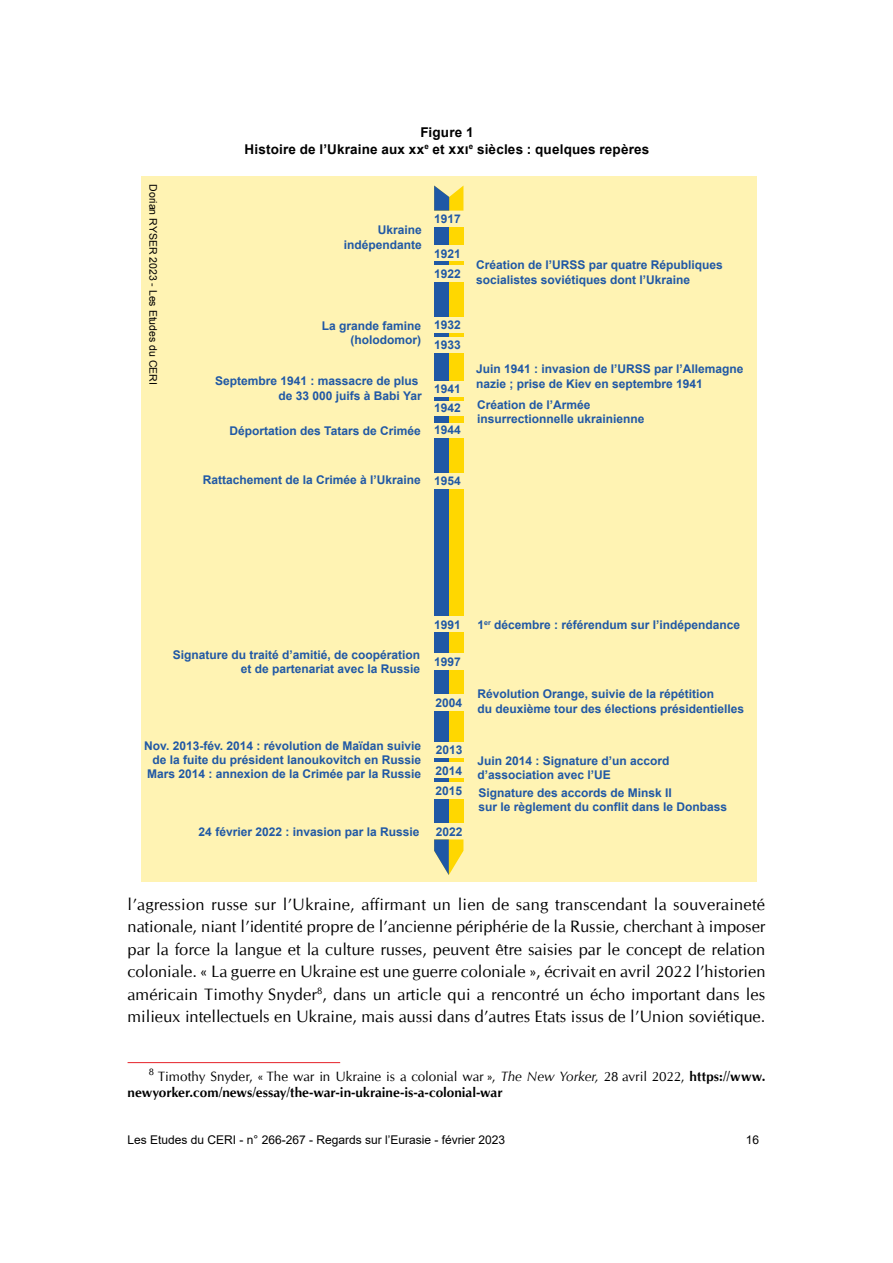
<style>
.page{position:relative;width:893px;height:1263px;background:#fff}
.page>*{position:absolute;margin:0;border:0;box-sizing:border-box;transform-origin:0 0}
.t1{font:16.5px/22.5px "CG Omega";color:#000;text-align:justify}
.t2{font:700 13.5px/16.2px "CG Omega";color:#000}
.t3{font:700 13.5px/16.2px "Arial";letter-spacing:.01em;color:#000;text-align:center}
.t4{font:700 12px/14.4px "Arial";color:#2058a5}
.t5{font:12px "Arial";color:#000}
.t6{font:10.5px "Arial";color:#000}
.s1{font-weight:400}
.s2{font-weight:400;font-style:italic}
</style>
<div class="page">
<hr style="left:128px;top:1062px;width:212px;height:1px;background:#e52329">
<div style="left:141px;top:176px;width:616px;height:705px;background:#fff3b3"></div>
<div style="left:434px;top:228px;width:29px;height:17px;background:#ffd700"></div>
<hr style="left:434px;top:262px;width:29px;height:3px;background:#ffd700">
<div style="left:434px;top:282px;width:29px;height:34px;background:#ffd700"></div>
<hr style="left:434px;top:333px;width:29px;height:4px;background:#ffd700">
<div style="left:434px;top:438px;width:29px;height:34px;background:#ffd700"></div>
<div style="left:434px;top:489px;width:29px;height:126px;background:#ffd700"></div>
<div style="left:434px;top:632px;width:29px;height:21px;background:#ffd700"></div>
<div style="left:434px;top:670px;width:29px;height:24px;background:#ffd700"></div>
<div style="left:434px;top:711px;width:29px;height:30px;background:#ffd700"></div>
<hr style="left:434px;top:758px;width:29px;height:4px;background:#ffd700">
<hr style="left:434px;top:778px;width:29px;height:4px;background:#ffd700">
<div style="left:434px;top:799px;width:29px;height:24px;background:#ffd700"></div>
<div style="left:434px;top:228px;width:15px;height:17px;background:#2058a5"></div>
<hr style="left:434px;top:262px;width:15px;height:3px;background:#2058a5">
<div style="left:434px;top:282px;width:15px;height:34px;background:#2058a5"></div>
<hr style="left:434px;top:333px;width:15px;height:4px;background:#2058a5">
<div style="left:434px;top:438px;width:15px;height:34px;background:#2058a5"></div>
<div style="left:434px;top:489px;width:15px;height:126px;background:#2058a5"></div>
<div style="left:434px;top:632px;width:15px;height:21px;background:#2058a5"></div>
<div style="left:434px;top:670px;width:15px;height:24px;background:#2058a5"></div>
<div style="left:434px;top:711px;width:15px;height:30px;background:#2058a5"></div>
<hr style="left:434px;top:758px;width:15px;height:4px;background:#2058a5">
<hr style="left:434px;top:778px;width:15px;height:4px;background:#2058a5">
<div style="left:434px;top:799px;width:15px;height:24px;background:#2058a5"></div>
<svg style="left:434px;top:839px;width:29px;height:36px"></svg>
<svg style="left:434px;top:186px;width:29px;height:25px"></svg>
<div style="left:434px;top:416px;width:30px;height:7px;background:#ffd700"></div>
<div style="left:434px;top:416px;width:15px;height:7px;background:#2058a5"></div>
<hr style="left:434px;top:397px;width:29px;height:4px;background:#ffd700">
<hr style="left:434px;top:397px;width:15px;height:4px;background:#2058a5">
<div style="left:434px;top:354px;width:29px;height:27px;background:#ffd700"></div>
<div style="left:434px;top:354px;width:15px;height:27px;background:#2058a5"></div>
<p class="t6" style="left:160px;top:184px;width:202px;rotate:90deg">Dorian RYSER 2023 - Les Etudes du CERI</p>
<p class="t3" style="left:245px;top:125px;width:406px">Figure 1<br>Histoire de l’Ukraine aux xx<sup>e</sup> et xxi<sup>e</sup> siècles : quelques repères</p>
<p class="t4" style="left:344px;top:223px;width:80px;text-align:right">Ukraine indépendante</p>
<p class="t4" style="left:434px;top:212px;width:28px">1917</p>
<p class="t4" style="left:434px;top:244px;width:28px;line-height:20.2px">1921<br>1922</p>
<p class="t4" style="left:322px;top:319px;width:101px;text-align:right">La grande famine (holodomor)</p>
<p class="t4" style="left:434px;top:314px;width:28px;line-height:20.5px">1932<br>1933</p>
<p class="t4" style="left:476px;top:258px;width:248px">Création de l’URSS par quatre Républiques socialistes soviétiques dont l’Ukraine</p>
<p class="t4" style="left:476px;top:362px;width:269px">Juin 1941 : invasion de l’URSS par l’Allemagne</p>
<p class="t4" style="left:215px;top:374px;width:205px">Septembre 1941 : massacre de plus</p>
<p class="t4" style="left:476px;top:377px;width:228px">nazie ; prise de Kiev en septembre 1941</p>
<p class="t4" style="left:279px;top:389px;width:145px">de 33 000 juifs à Babi Yar</p>
<p class="t4" style="left:477px;top:398px;width:169px">Création de l’Armée insurrectionnelle ukrainienne</p>
<p class="t4" style="left:434px;top:382px;width:28px">1941</p>
<p class="t4" style="left:434px;top:401px;width:28px">1942</p>
<p class="t4" style="left:230px;top:423px;width:193px">Déportation des Tatars de Crimée</p>
<p class="t4" style="left:203px;top:473px;width:220px">Rattachement de la Crimée à l’Ukraine</p>
<p class="t4" style="left:434px;top:423px;width:28px">1944</p>
<p class="t4" style="left:434px;top:474px;width:28px">1954</p>
<p class="t4" style="left:173px;top:648px;width:249px;text-align:right">Signature du traité d’amitié, de coopération et de partenariat avec la Russie</p>
<p class="t4" style="left:144px;top:738px;width:279px;text-align:right">Nov. 2013-fév. 2014 : révolution de Maïdan suivie de la fuite du président Ianoukovitch en Russie<br>Mars 2014 : annexion de la Crimée par la Russie</p>
<p class="t4" style="left:199px;top:824px;width:222px">24 février 2022 : invasion par la Russie</p>
<p class="t4" style="left:434px;top:618px;width:28px">1991</p>
<p class="t4" style="left:434px;top:655px;width:28px">1997</p>
<p class="t4" style="left:435px;top:696px;width:28px">2004</p>
<p class="t4" style="left:435px;top:740px;width:29px;line-height:20.7px;text-align:justify">2013<br>2014<br>2015</p>
<p class="t4" style="left:436px;top:825px;width:28px">2022</p>
<p class="t4" style="left:477px;top:618px;width:264px">1<sup>er</sup> décembre : référendum sur l’indépendance</p>
<p class="t4" style="left:477px;top:687px;width:268px">Révolution Orange, suivie de la répétition<br>du deuxième tour des élections présidentielles</p>
<p class="t4" style="left:477px;top:754px;width:194px">Juin 2014 : Signature d’un accord d’association avec l’UE</p>
<p class="t4" style="left:478px;top:786px;width:250px">Signature des accords de Minsk II<br>sur le règlement du conflit dans le Donbass</p>
<p class="t1" style="left:128px;top:893px;width:639px">l’agression russe sur l’Ukraine, affirmant un lien de sang transcendant la souveraineté nationale, niant l’identité propre de l’ancienne périphérie de la Russie, cherchant à imposer par la force la langue et la culture russes, peuvent être saisies par le concept de relation coloniale. « La guerre en Ukraine est une guerre coloniale », écrivait en avril 2022 l’historien américain Timothy Snyder<sup>8</sup>, dans un article qui a rencontré un écho important dans les milieux intellectuels en Ukraine, mais aussi dans d’autres Etats issus de l’Union soviétique.</p>
<p class="t2" style="left:128px;top:1068px;width:639px;text-indent:21px"><sup>8</sup> <span class="s1">Timothy Snyder, « The war in Ukraine is a colonial war »,</span> <span class="s2">The New Yorker,</span> <span class="s1">28 avril 2022,</span> https://www. newyorker.com/news/essay/the-war-in-ukraine-is-a-colonial-war</p>
<p class="t5" style="left:128px;top:1131px;width:379px">Les Etudes du CERI - n° 266-267 - Regards sur l’Eurasie - février 2023</p>
<p class="t5" style="left:746px;top:1131px;width:15px">16</p>
</div>
